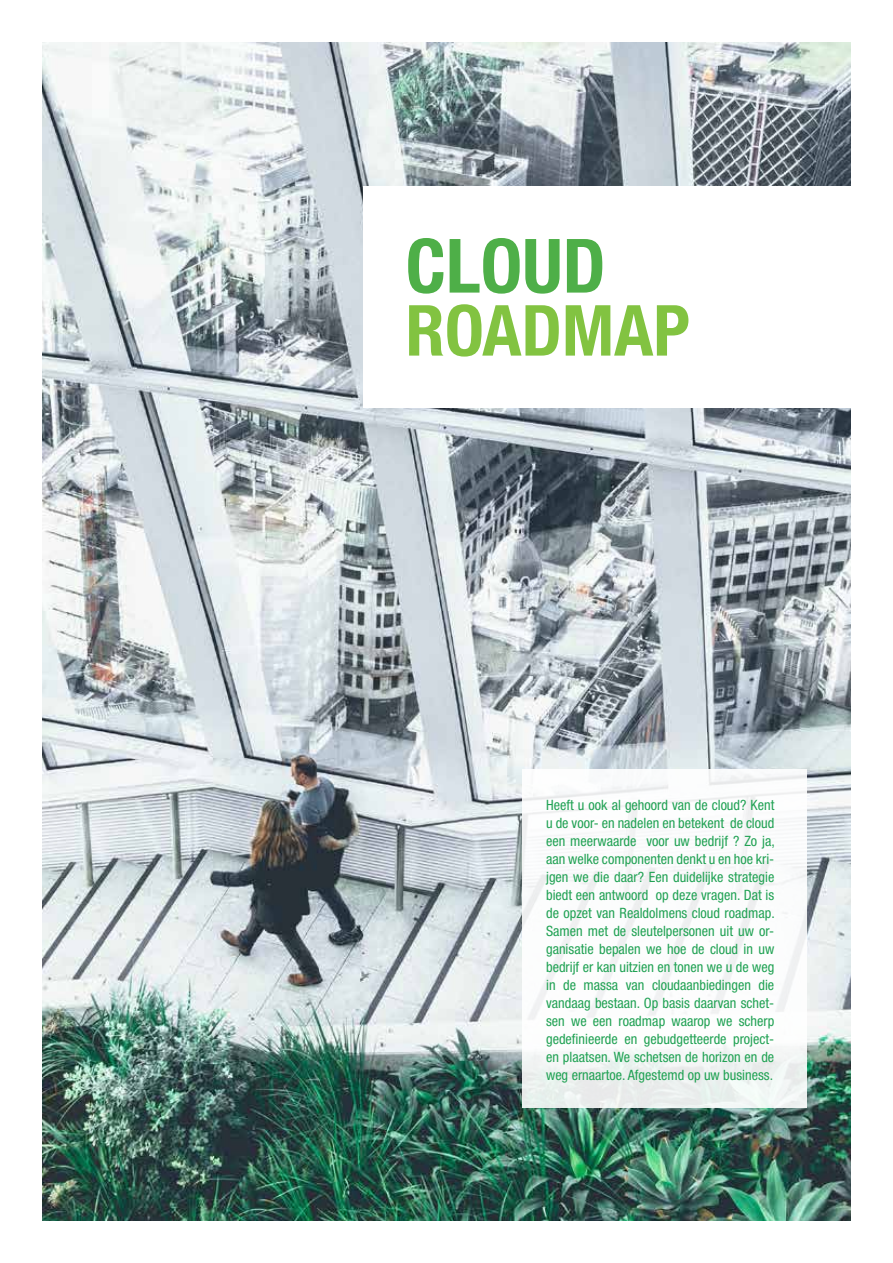
<style>
.page{position:relative;width:893px;height:1263px;background:#fff}
.page>*{position:absolute;margin:0;border:0;box-sizing:border-box;transform-origin:0 0}
.t1{font:700 condensed 75px "Helvetica Neue LT Std";color:#4eaf48}
.t2{font:700 condensed 70.5px "Helvetica Neue LT Std";color:#82c341}
.t3{font:condensed 14.25px/18px "Helvetica Neue LT Std";color:#21a254;text-align:justify}
</style>
<div class="page">
<img style="left:43px;top:43px;width:807px;height:1177px">
<div style="left:364px;top:186px;width:529px;height:222px;background:#fff"></div>
<div style="left:522px;top:770px;width:284px;height:338px;background:#fff"></div>
<h1 class="t1" style="left:406px;top:220px;width:202px">CLOUD</h1>
<h2 class="t2" style="left:406px;top:288px;width:286px">ROADMAP</h2>
<p class="t3" style="left:546px;top:796px;width:230px">Heeft u ook al gehoord van de cloud? Kent u de voor- en nadelen en betekent de cloud een meerwaarde voor uw bedrijf ? Zo ja, aan welke componenten denkt u en hoe kri&shy;jgen we die daar? Een duidelijke strategie biedt een antwoord op deze vragen. Dat is de opzet van Realdolmens cloud roadmap.<br>Samen met de sleutelpersonen uit uw or&shy;ganisatie bepalen we hoe de cloud in uw bedrijf er kan uitzien en tonen we u de weg in de massa van cloudaanbiedingen die vandaag bestaan. Op basis daarvan schet&shy;sen we een roadmap waarop we scherp gedefinieerde en gebudgetteerde project&shy;en plaatsen. We schetsen de horizon en de weg ernaartoe. Afgestemd op uw business.</p>
</div>
